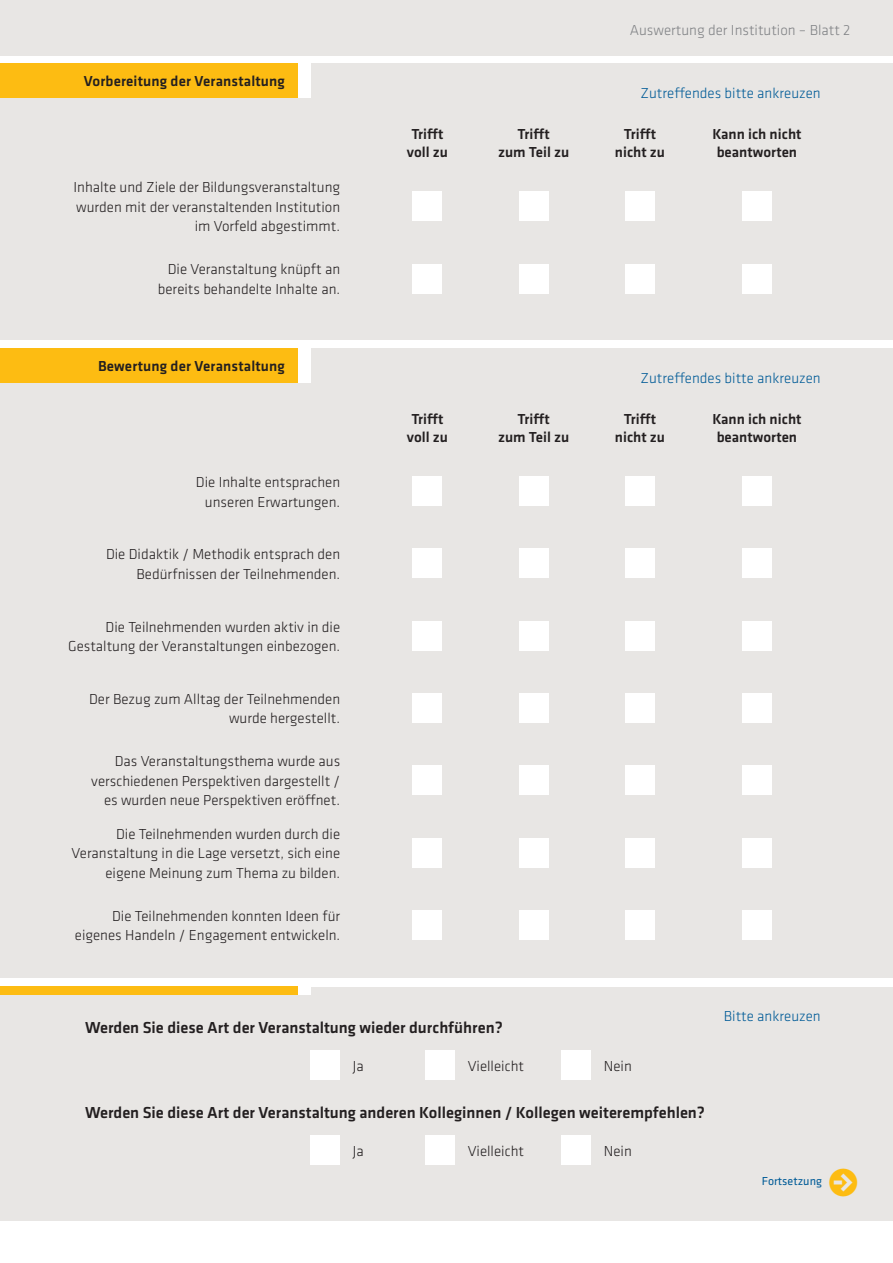
<style>
.page{position:relative;width:893px;height:1263px;background:#fff}
.page>*{position:absolute;margin:0;border:0;box-sizing:border-box;transform-origin:0 0}
.t1{font:700 40.5px "Klavika";color:#fdbc12}
.t2{font:500 16.5px "Klavika";color:#231f20}
.t3{font:300 15px/19.5px "Klavika";color:#231f20;text-align:right}
.t4{font:500 15px/18px "Klavika";color:#231f20}
.t5{font:300 15px "Klavika";color:#005b97}
.t6{font:300 15px "Klavika";color:#808285}
.t7{font:12px "Klavika";color:#005b97}
</style>
<div class="page">
<div style="left:0;top:64px;width:893px;height:276px;background:#e8e6e4"></div>
<div style="left:0;top:349px;width:893px;height:629px;background:#e8e6e4"></div>
<div style="left:0;top:0;width:893px;height:55px;background:#e8e6e4"></div>
<div style="left:0;top:64px;width:298px;height:34px;background:#fdbc12"></div>
<div style="left:0;top:349px;width:298px;height:34px;background:#fdbc12"></div>
<div style="left:298px;top:64px;width:12px;height:34px;background:#fff"></div>
<div style="left:298px;top:349px;width:12px;height:34px;background:#fff"></div>
<div style="left:0;top:986px;width:893px;height:234px;background:#e8e6e4"></div>
<div style="left:0;top:986px;width:298px;height:9px;background:#fdbc12"></div>
<div style="left:298px;top:986px;width:12px;height:9px;background:#fff"></div>
<div style="left:412px;top:191px;width:30px;height:30px;background:#fff"></div>
<div style="left:412px;top:476px;width:30px;height:30px;background:#fff"></div>
<div style="left:412px;top:264px;width:30px;height:29px;background:#fff"></div>
<div style="left:412px;top:549px;width:30px;height:29px;background:#fff"></div>
<div style="left:412px;top:621px;width:30px;height:30px;background:#fff"></div>
<div style="left:412px;top:693px;width:30px;height:30px;background:#fff"></div>
<div style="left:412px;top:765px;width:30px;height:30px;background:#fff"></div>
<div style="left:412px;top:838px;width:30px;height:29px;background:#fff"></div>
<div style="left:412px;top:910px;width:30px;height:30px;background:#fff"></div>
<div style="left:519px;top:191px;width:30px;height:30px;background:#fff"></div>
<div style="left:519px;top:476px;width:30px;height:30px;background:#fff"></div>
<div style="left:519px;top:264px;width:30px;height:29px;background:#fff"></div>
<div style="left:519px;top:549px;width:30px;height:29px;background:#fff"></div>
<div style="left:519px;top:621px;width:30px;height:30px;background:#fff"></div>
<div style="left:519px;top:693px;width:30px;height:30px;background:#fff"></div>
<div style="left:519px;top:765px;width:30px;height:30px;background:#fff"></div>
<div style="left:519px;top:838px;width:30px;height:29px;background:#fff"></div>
<div style="left:519px;top:910px;width:30px;height:30px;background:#fff"></div>
<div style="left:625px;top:191px;width:30px;height:30px;background:#fff"></div>
<div style="left:625px;top:476px;width:30px;height:30px;background:#fff"></div>
<div style="left:625px;top:264px;width:30px;height:29px;background:#fff"></div>
<div style="left:625px;top:549px;width:30px;height:29px;background:#fff"></div>
<div style="left:625px;top:621px;width:30px;height:30px;background:#fff"></div>
<div style="left:625px;top:693px;width:30px;height:30px;background:#fff"></div>
<div style="left:625px;top:765px;width:30px;height:30px;background:#fff"></div>
<div style="left:625px;top:838px;width:30px;height:29px;background:#fff"></div>
<div style="left:625px;top:910px;width:30px;height:30px;background:#fff"></div>
<div style="left:742px;top:191px;width:30px;height:30px;background:#fff"></div>
<div style="left:742px;top:476px;width:30px;height:30px;background:#fff"></div>
<div style="left:742px;top:264px;width:30px;height:29px;background:#fff"></div>
<div style="left:742px;top:549px;width:30px;height:29px;background:#fff"></div>
<div style="left:742px;top:621px;width:30px;height:30px;background:#fff"></div>
<div style="left:742px;top:693px;width:30px;height:30px;background:#fff"></div>
<div style="left:742px;top:765px;width:30px;height:30px;background:#fff"></div>
<div style="left:742px;top:838px;width:30px;height:29px;background:#fff"></div>
<div style="left:742px;top:910px;width:30px;height:30px;background:#fff"></div>
<div style="left:310px;top:1050px;width:30px;height:30px;background:#fff"></div>
<div style="left:310px;top:1135px;width:30px;height:30px;background:#fff"></div>
<div style="left:425px;top:1050px;width:30px;height:30px;background:#fff"></div>
<div style="left:425px;top:1135px;width:30px;height:30px;background:#fff"></div>
<div style="left:561px;top:1050px;width:30px;height:30px;background:#fff"></div>
<div style="left:561px;top:1135px;width:30px;height:30px;background:#fff"></div>
<p class="t4" style="left:84px;top:72px;width:203px">Vorbereitung der Veranstaltung</p>
<p class="t3" style="left:73px;top:177px;width:268px">Inhalte und Ziele der Bildungsveranstaltung wurden mit der veranstaltenden Institution im Vorfeld abgestimmt.</p>
<p class="t3" style="left:158px;top:260px;width:184px">Die Veranstaltung knüpft an bereits behandelte Inhalte an.</p>
<p class="t4" style="left:98px;top:356px;width:188px">Bewertung der Veranstaltung</p>
<p class="t3" style="left:196px;top:472px;width:146px">Die Inhalte entsprachen unseren Erwartungen.</p>
<p class="t3" style="left:106px;top:544px;width:236px">Die Didaktik / Methodik entsprach den<br>Bedürfnissen der Teilnehmenden.</p>
<p class="t3" style="left:68px;top:617px;width:273px">Die Teilnehmenden wurden aktiv in die<br>Gestaltung der Veranstaltungen einbezogen.</p>
<p class="t3" style="left:89px;top:689px;width:253px">Der Bezug zum Alltag der Teilnehmenden wurde hergestellt.</p>
<p class="t3" style="left:91px;top:752px;width:250px">Das Veranstaltungsthema wurde aus verschiedenen Perspektiven dargestellt / es wurden neue Perspektiven eröffnet.</p>
<p class="t3" style="left:72px;top:824px;width:270px">Die Teilnehmenden wurden durch die<br>Veranstaltung in die Lage versetzt, sich eine eigene Meinung zum Thema zu bilden.</p>
<p class="t3" style="left:75px;top:906px;width:267px">Die Teilnehmenden konnten Ideen für eigenes Handeln / Engagement entwickeln.</p>
<p class="t4" style="left:407px;top:124px;width:43px">Trifft voll zu</p>
<p class="t4" style="left:498px;top:124px;width:73px;text-align:center">Trifft<br>zum Teil zu</p>
<p class="t4" style="left:407px;top:409px;width:43px">Trifft voll zu</p>
<p class="t4" style="left:498px;top:409px;width:73px;text-align:center">Trifft<br>zum Teil zu</p>
<p class="t2" style="left:85px;top:1016px;width:419px">Werden Sie diese Art der Veranstaltung wieder durchführen?</p>
<p class="t3" style="left:353px;top:1056px;width:12px">Ja</p>
<p class="t3" style="left:468px;top:1056px;width:58px">Vielleicht</p>
<p class="t6" style="left:630px;top:21px;width:222px">Auswertung der Institution – Blatt 2</p>
<p class="t5" style="left:641px;top:84px;width:182px">Zutreffendes bitte ankreuzen</p>
<p class="t4" style="left:615px;top:124px;width:52px;text-align:center">Trifft nicht zu</p>
<p class="t4" style="left:712px;top:124px;width:91px">Kann ich nicht beantworten</p>
<p class="t5" style="left:641px;top:369px;width:182px">Zutreffendes bitte ankreuzen</p>
<p class="t4" style="left:615px;top:409px;width:52px;text-align:center">Trifft nicht zu</p>
<p class="t4" style="left:712px;top:409px;width:91px">Kann ich nicht beantworten</p>
<p class="t3" style="left:604px;top:1056px;width:29px">Nein</p>
<p class="t5" style="left:724px;top:1006px;width:98px">Bitte ankreuzen</p>
<p class="t2" style="left:85px;top:1101px;width:621px">Werden Sie diese Art der Veranstaltung anderen Kolleginnen / Kollegen weiterempfehlen?</p>
<p class="t3" style="left:353px;top:1141px;width:12px">Ja</p>
<p class="t3" style="left:468px;top:1141px;width:58px">Vielleicht</p>
<p class="t3" style="left:604px;top:1141px;width:29px">Nein</p>
<p class="t7" style="left:762px;top:1173px;width:62px">Fortsetzung</p>
<h1 class="t1" style="left:828px;top:1153px;width:33px">•</h1>
</div>
